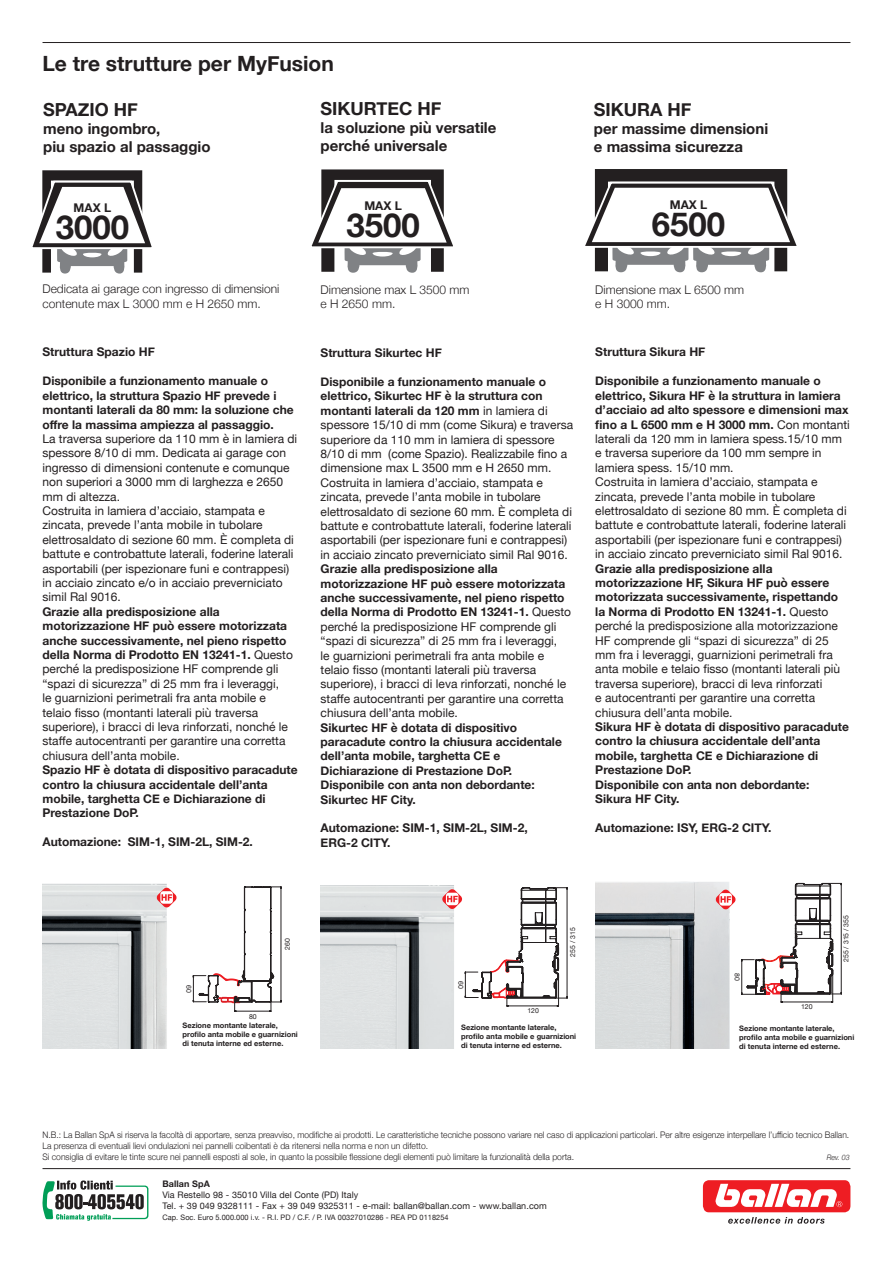
<style>
.page{position:relative;width:893px;height:1263px;background:#fff}
.page>*{position:absolute;margin:0;border:0;box-sizing:border-box;transform-origin:0 0}
.t1{font:700 33px "Helvetica Neue";color:#231f20}
.t2{font:700 21px "Helvetica Neue";color:#231f20}
.t3{font:700 18px "Helvetica Neue";color:#231f20}
.t4{font:700 15px "Helvetica Neue";color:#231f20}
.t5{font:12px/14.4px "Helvetica Neue";color:#231f20}
.t6{font:700 12px/14.4px "Helvetica Neue";color:#231f20}
.t7{font:300 12px/14.4px "Helvetica Neue";color:#231f20}
.t8{font:300 9px/10.8px "Helvetica Neue";color:#231f20;scale:.94 1}
.t9{font:9px/10.8px "Helvetica Neue";letter-spacing:.01em;color:#231f20}
.t10{font:700 9px "Helvetica Neue";letter-spacing:.01em;color:#231f20}
.t11{font:700 7.5px/9px "Helvetica Neue";color:#231f20}
.t12{font:7.5px "Helvetica Neue";letter-spacing:.01em;color:#231f20}
.t13{font:italic 300 7.5px "Helvetica Neue";color:#231f20;scale:.94 1}
.t14{font:6.9px "Helvetica Neue";color:#231f20}
.s1{font-weight:700}
.s2{font-weight:400}
</style>
<div class="page">
<hr style="left:43px;top:42px;width:807px;height:1px;background:#231f20">
<svg style="left:42px;top:1180px;width:106px;height:41px"></svg>
<hr style="left:43px;top:1168px;width:807px;height:1px;background:#231f20">
<svg style="left:728px;top:1217px;width:97px;height:7px"></svg>
<div style="left:703px;top:1180px;width:147px;height:32px;background:#ee1d23;border-radius:6px"></div>
<svg style="left:715px;top:1184px;width:127px;height:23px"></svg>
<svg style="left:32px;top:170px;width:120px;height:104px"></svg>
<svg style="left:311px;top:169px;width:142px;height:104px"></svg>
<svg style="left:585px;top:169px;width:212px;height:103px"></svg>
<img style="left:43px;top:884px;width:124px;height:164px">
<svg style="left:156px;top:887px;width:21px;height:21px"></svg>
<svg style="left:193px;top:886px;width:89px;height:126px"></svg>
<img style="left:321px;top:885px;width:133px;height:163px">
<svg style="left:442px;top:887px;width:126px;height:120px"></svg>
<img style="left:595px;top:881px;width:135px;height:167px">
<svg style="left:715px;top:883px;width:127px;height:120px"></svg>
<p class="t2" style="left:43px;top:47px;width:293px">Le tre strutture per MyFusion</p>
<p class="t3" style="left:43px;top:96px;width:96px">SPAZIO HF</p>
<p class="t4" style="left:43px;top:117px;width:119px">meno ingombro,</p>
<p class="t4" style="left:43px;top:135px;width:169px">piu spazio al passaggio</p>
<p class="t6" style="left:74px;top:201px;width:39px">MAX L</p>
<p class="t1" style="left:56px;top:201px;width:75px">3000</p>
<p class="t7" style="left:43px;top:281px;width:238px">Dedicata ai garage con ingresso di dimensioni contenute max L 3000 mm e H 2650 mm.</p>
<p class="t6" style="left:43px;top:345px;width:114px">Struttura Spazio HF</p>
<p class="t6" style="left:43px;top:374px;width:253px">Disponibile a funzionamento manuale o elettrico, la struttura Spazio HF prevede i montanti laterali da 80 mm: la soluzione che offre la massima ampiezza al passaggio.</p>
<p class="t5" style="left:43px;top:432px;width:256px">La traversa superiore da 110 mm è in lamiera di spessore 8/10 di mm. Dedicata ai garage con ingresso di dimensioni contenute e comunque non superiori a 3000 mm di larghezza e 2650 mm di altezza.</p>
<p class="t5" style="left:43px;top:504px;width:253px">Costruita in lamiera d’acciaio, stampata e zincata, prevede l’anta mobile in tubolare elettrosaldato di sezione 60 mm. È completa di battute e controbattute laterali, foderine laterali asportabili (per ispezionare funi e contrappesi) in acciaio zincato e/o in acciaio preverniciato simil Ral 9016.</p>
<p class="t5" style="left:43px;top:605px;width:252px"><span class="s1">Grazie alla predisposizione alla motorizzazione HF può essere motorizzata anche successivamente, nel pieno rispetto della Norma di Prodotto EN 13241-1.</span> Questo perché la predisposizione HF comprende gli “spazi di sicurezza” di 25 mm fra i leveraggi,<br>le guarnizioni perimetrali fra anta mobile e telaio fisso (montanti laterali più traversa superiore), i bracci di leva rinforzati, nonché le staffe autocentranti per garantire una corretta chiusura dell’anta mobile.</p>
<p class="t6" style="left:43px;top:763px;width:257px">Spazio HF è dotata di dispositivo paracadute contro la chiusura accidentale dell’anta mobile, targhetta CE e Dichiarazione di Prestazione DoP.</p>
<p class="t6" style="left:43px;top:835px;width:212px">Automazione: SIM-1, SIM-2L, SIM-2.</p>
<p class="t3" style="left:321px;top:94px;width:123px">SIKURTEC HF</p>
<p class="t4" style="left:321px;top:116px;width:177px">la soluzione più versatile</p>
<p class="t4" style="left:321px;top:134px;width:128px">perché universale</p>
<p class="t6" style="left:364px;top:199px;width:39px">MAX L</p>
<p class="t1" style="left:346px;top:199px;width:75px">3500</p>
<p class="t7" style="left:321px;top:281px;width:150px">Dimensione max L 3500 mm</p>
<p class="t7" style="left:321px;top:296px;width:76px">e H 2650 mm.</p>
<p class="t6" style="left:321px;top:346px;width:123px">Struttura Sikurtec HF</p>
<p class="t5" style="left:321px;top:375px;width:254px"><span class="s1">Disponibile a funzionamento manuale o elettrico, Sikurtec HF è la struttura con montanti laterali da 120 mm</span> in lamiera di spessore 15/10 di mm (come Sikura) e traversa superiore da 110 mm in lamiera di spessore 8/10 di mm (come Spazio). Realizzabile fino a dimensione max L 3500 mm e H 2650 mm.</p>
<p class="t5" style="left:321px;top:476px;width:253px">Costruita in lamiera d’acciaio, stampata e zincata, prevede l’anta mobile in tubolare elettrosaldato di sezione 60 mm. È completa di battute e controbattute laterali, foderine laterali asportabili (per ispezionare funi e contrappesi) in acciaio zincato preverniciato simil Ral 9016.</p>
<p class="t5" style="left:321px;top:562px;width:252px"><span class="s1">Grazie alla predisposizione alla motorizzazione HF può essere motorizzata anche successivamente, nel pieno rispetto della Norma di Prodotto EN 13241-1.</span> Questo perché la predisposizione HF comprende gli “spazi di sicurezza” di 25 mm fra i leveraggi,<br>le guarnizioni perimetrali fra anta mobile e telaio fisso (montanti laterali più traversa superiore), i bracci di leva rinforzati, nonché le staffe autocentranti per garantire una corretta chiusura dell’anta mobile.</p>
<p class="t6" style="left:321px;top:720px;width:243px">Sikurtec HF è dotata di dispositivo paracadute contro la chiusura accidentale dell’anta mobile, targhetta CE e Dichiarazione di Prestazione DoP.</p>
<p class="t6" style="left:321px;top:778px;width:216px">Disponibile con anta non debordante:<br>Sikurtec HF City.</p>
<p class="t6" style="left:321px;top:821px;width:209px">Automazione: SIM-1, SIM-2L, SIM-2,</p>
<p class="t6" style="left:321px;top:836px;width:71px">ERG-2 CITY.</p>
<p class="t3" style="left:594px;top:96px;width:99px">SIKURA HF</p>
<p class="t4" style="left:594px;top:117px;width:176px">per massime dimensioni</p>
<p class="t4" style="left:594px;top:135px;width:151px">e massima sicurezza</p>
<p class="t6" style="left:670px;top:198px;width:39px">MAX L</p>
<p class="t1" style="left:652px;top:199px;width:75px">6500</p>
<p class="t7" style="left:595px;top:281px;width:150px">Dimensione max L 6500 mm</p>
<p class="t7" style="left:595px;top:296px;width:76px">e H 3000 mm.</p>
<p class="t6" style="left:595px;top:345px;width:112px">Struttura Sikura HF</p>
<p class="t6" style="left:595px;top:374px;width:256px">Disponibile a funzionamento manuale o elettrico, Sikura HF è la struttura in lamiera d’acciaio ad alto spessore e dimensioni max fino a L 6500 mm e H 3000 mm. <span class="s2">Con montanti laterali da 120 mm in lamiera spess.15/10 mm e traversa superiore da 100 mm sempre in lamiera spess. 15/10 mm.</span></p>
<p class="t5" style="left:595px;top:475px;width:253px">Costruita in lamiera d’acciaio, stampata e zincata, prevede l’anta mobile in tubolare elettrosaldato di sezione 80 mm. È completa di battute e controbattute laterali, foderine laterali asportabili (per ispezionare funi e contrappesi) in acciaio zincato preverniciato simil Ral 9016.</p>
<p class="t5" style="left:595px;top:562px;width:246px"><span class="s1">Grazie alla predisposizione alla motorizzazione HF, Sikura HF può essere motorizzata successivamente, rispettando la Norma di Prodotto EN 13241-1.</span> Questo perché la predisposizione alla motorizzazione HF comprende gli “spazi di sicurezza” di 25 mm fra i leveraggi, guarnizioni perimetrali fra anta mobile e telaio fisso (montanti laterali più traversa superiore), bracci di leva rinforzati<br>e autocentranti per garantire una corretta chiusura dell’anta mobile.</p>
<p class="t6" style="left:595px;top:720px;width:255px">Sikura HF è dotata di dispositivo paracadute contro la chiusura accidentale dell’anta mobile, targhetta CE e Dichiarazione di Prestazione DoP.</p>
<p class="t6" style="left:595px;top:777px;width:216px">Disponibile con anta non debordante:</p>
<p class="t6" style="left:595px;top:792px;width:86px">Sikura HF City.</p>
<p class="t6" style="left:595px;top:820px;width:178px">Automazione: ISY, ERG-2 CITY.</p>
<p class="t14" style="left:194px;top:985px;width:9px;rotate:90deg">60</p>
<p class="t14" style="left:249px;top:1011px;width:9px">80</p>
<p class="t14" style="left:282px;top:950px;width:13px;rotate:-90deg">260</p>
<p class="t14" style="left:466px;top:981px;width:9px;rotate:90deg">60</p>
<p class="t14" style="left:527px;top:1006px;width:13px">120</p>
<p class="t14" style="left:568px;top:957px;width:31px;rotate:-90deg">255 / 315</p>
<p class="t14" style="left:742px;top:973px;width:9px;rotate:90deg">80</p>
<p class="t14" style="left:801px;top:1001px;width:13px">120</p>
<p class="t14" style="left:841px;top:962px;width:48px;rotate:-90deg">255 / 315 / 355</p>
<p class="t11" style="left:183px;top:1021px;width:117px">Sezione montante laterale, profilo anta mobile e guarnizioni di tenuta interne ed esterne.</p>
<p class="t11" style="left:461px;top:1023px;width:117px">Sezione montante laterale, profilo anta mobile e guarnizioni di tenuta interne ed esterne.</p>
<p class="t11" style="left:739px;top:1024px;width:117px">Sezione montante laterale, profilo anta mobile e guarnizioni di tenuta interne ed esterne.</p>
<p class="t8" style="left:43px;top:1129px;width:860px">N.B.: La Ballan SpA si riserva la facoltà di apportare, senza preavviso, modifiche ai prodotti. Le caratteristiche tecniche possono variare nel caso di applicazioni particolari. Per altre esigenze interpellare l’ufficio tecnico Ballan.<br>La presenza di eventuali lievi ondulazioni nei pannelli coibentati è da ritenersi nella norma e non un difetto.<br>Si consiglia di evitare le tinte scure nei pannelli esposti al sole, in quanto la possibile flessione degli elementi può limitare la funzionalità della porta.</p>
<p class="t13" style="left:827px;top:1151px;width:26px">Rev. 03</p>
<p class="t10" style="left:162px;top:1177px;width:49px">Ballan SpA</p>
<p class="t9" style="left:162px;top:1190px;width:386px">Via Restello 98 - 35010 Villa del Conte (PD) Italy<br>Tel. + 39 049 9328111 - Fax + 39 049 9325311 - e-mail: ballan@ballan.com - www.ballan.com</p>
<p class="t12" style="left:162px;top:1211px;width:288px">Cap. Soc. Euro 5.000.000 i.v. - R.I. PD / C.F. / P. IVA 00327010286 - REA PD 0118254</p>
</div>
